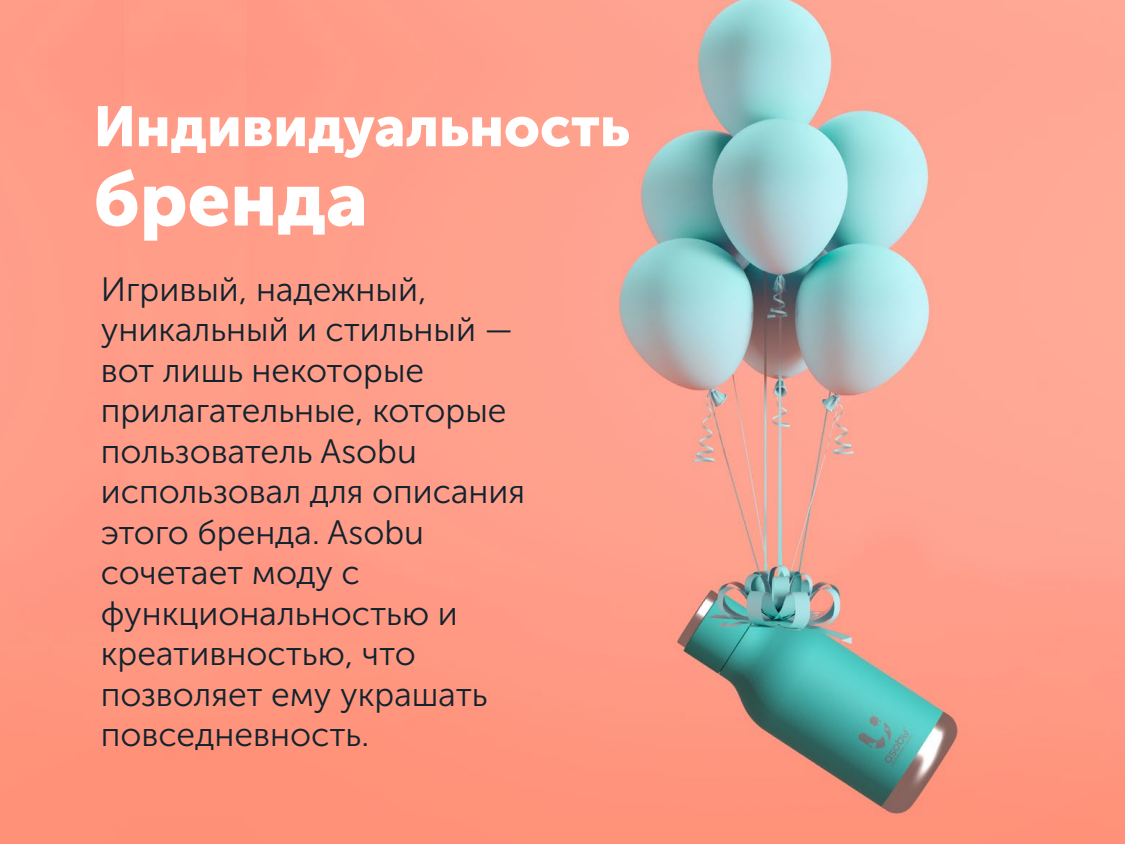
<style>
.page{position:relative;width:1125px;height:844px;background:#fff}
.page>*{position:absolute;margin:0;border:0;box-sizing:border-box;transform-origin:0 0}
.t1{font:75.38px "Museo Sans Cyrl 900";color:#fff}
.t2{font:56.1px "Museo Sans Cyrl 900";color:#fff}
.t3{font:33.75px/40.5px "Museo Sans Cyrl 300";color:#11232f}
</style>
<div class="page">
<img style="left:0;top:0;width:1125px;height:844px">
<h2 class="t2" style="left:94px;top:95px;width:538px">Индивидуальность</h2>
<h1 class="t1" style="left:94px;top:156px;width:276px">бренда</h1>
<p class="t3" style="left:101px;top:269px;width:426px">Игривый, надежный, уникальный и стильный — вот лишь некоторые прилагательные, которые пользователь Asobu использовал для описания этого бренда. Asobu сочетает моду с функциональностью и креативностью, что позволяет ему украшать повседневность.</p>
</div>
